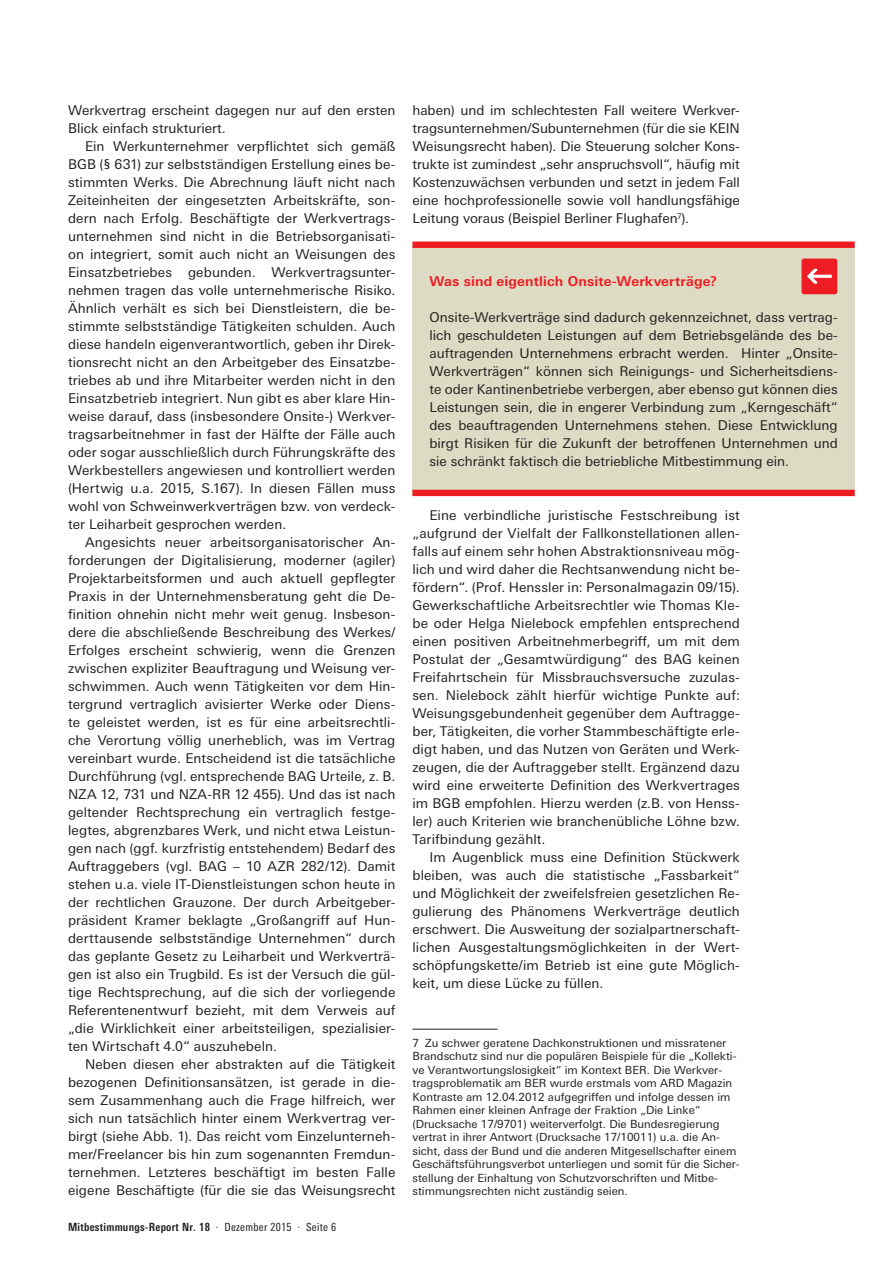
<style>
.page{position:relative;width:893px;height:1263px;background:#fff}
.page>*{position:absolute;margin:0;border:0;box-sizing:border-box;transform-origin:0 0}
.Copytext_mit_Einzug{font:13.5px/18px "Univers Next Pro";color:#231f20;text-align:justify}
.Copytext_ohne_Einzug{font:13.5px/18px "Univers Next Pro";color:#231f20}
.Headline_Infobox{font:700 13.5px "Univers Next Pro";letter-spacing:.01em;color:#ee1d23}
.Fußnote{font:11.25px/13.5px "Univers Next Pro";color:#231f20}
.t1{font:700 condensed 11.25px "Univers Next Pro";letter-spacing:.025em;color:#231f20}
.s1{font-weight:400}
</style>
<div class="page">
<hr style="left:412px;top:1029px;width:85px;height:1px;background:#231f20">
<div style="left:412px;top:245px;width:443px;height:251px;background:#dddbc3"></div>
<div style="left:412px;top:242px;width:443px;height:6px;background:#ee1d23"></div>
<div style="left:412px;top:490px;width:443px;height:6px;background:#ee1d23"></div>
<div style="left:801px;top:259px;width:36px;height:35px;background:#ee1d23;border-radius:3px"></div>
<svg style="left:807px;top:269px;width:25px;height:15px"></svg>
<p class="Copytext_ohne_Einzug" style="left:68px;top:102px;width:329px">Werkvertrag erscheint dagegen nur auf den ersten<br>Blick einfach strukturiert.</p>
<p class="Copytext_mit_Einzug" style="left:68px;top:138px;width:329px;text-indent:17px">Ein Werkunternehmer verpflichtet sich gemäß BGB (§ 631) zur selbstständigen Erstellung eines be&shy;stimmten Werks. Die Abrechnung läuft nicht nach Zeiteinheiten der eingesetzten Arbeitskräfte, son&shy;dern nach Erfolg. Beschäftigte der Werkvertrags&shy;unternehmen sind nicht in die Betriebsorganisati&shy;on integriert, somit auch nicht an Weisungen des Einsatzbetriebes gebunden. Werkvertragsunter&shy;nehmen tragen das volle unternehmerische Risiko.<br>Ähnlich verhält es sich bei Dienstleistern, die be&shy;stimmte selbstständige Tätigkeiten schulden. Auch diese handeln eigenverantwortlich, geben ihr Direk&shy;tionsrecht nicht an den Arbeitgeber des Einsatzbe&shy;triebes ab und ihre Mitarbeiter werden nicht in den Einsatzbetrieb integriert. Nun gibt es aber klare Hin&shy;weise darauf, dass (insbesondere Onsite-) Werkver&shy;tragsarbeitnehmer in fast der Hälfte der Fälle auch oder sogar ausschließlich durch Führungskräfte des Werkbestellers angewiesen und kontrolliert werden (Hertwig u.a. 2015, S.167). In diesen Fällen muss wohl von Schweinwerkverträgen bzw. von verdeck&shy;ter Leiharbeit gesprochen werden.</p>
<p class="Copytext_mit_Einzug" style="left:68px;top:534px;width:329px;text-indent:17px">Angesichts neuer arbeitsorganisatorischer An&shy;forderungen der Digitalisierung, moderner (agiler)<br>Projektarbeitsformen und auch aktuell gepflegter Praxis in der Unternehmensberatung geht die De&shy;finition ohnehin nicht mehr weit genug. Insbeson&shy;dere die abschließende Beschreibung des Werkes/ Erfolges erscheint schwierig, wenn die Grenzen zwischen expliziter Beauftragung und Weisung ver&shy;schwimmen. Auch wenn Tätigkeiten vor dem Hin&shy;tergrund vertraglich avisierter Werke oder Diens&shy;te geleistet werden, ist es für eine arbeitsrechtli&shy;che Verortung völlig unerheblich, was im Vertrag vereinbart wurde. Entscheidend ist die tatsächliche Durchführung (vgl. entsprechende BAG Urteile, z. B.<br>NZA 12, 731 und NZA-RR 12 455). Und das ist nach geltender Rechtsprechung ein vertraglich festge&shy;legtes, abgrenzbares Werk, und nicht etwa Leistun&shy;gen nach (ggf. kurzfristig entstehendem) Bedarf des Auftraggebers (vgl. BAG – 10 AZR 282/12). Damit stehen u.a. viele IT-Dienstleistungen schon heute in der rechtlichen Grauzone. Der durch Arbeitgeber&shy;präsident Kramer beklagte „Großangriff auf Hun&shy;derttausende selbstständige Unternehmen“ durch das geplante Gesetz zu Leiharbeit und Werkverträ&shy;gen ist also ein Trugbild. Es ist der Versuch die gül&shy;tige Rechtsprechung, auf die sich der vorliegende Referentenentwurf bezieht, mit dem Verweis auf „die Wirklichkeit einer arbeitsteiligen, spezialisier&shy;ten Wirtschaft 4.0“ auszuhebeln.</p>
<p class="Copytext_mit_Einzug" style="left:68px;top:1056px;width:329px;text-indent:17px">Neben diesen eher abstrakten auf die Tätigkeit bezogenen Definitionsansätzen, ist gerade in die&shy;sem Zusammenhang auch die Frage hilfreich, wer sich nun tatsächlich hinter einem Werkvertrag ver&shy;birgt (siehe Abb. 1). Das reicht vom Einzelunterneh&shy;mer/Freelancer bis hin zum sogenannten Fremdun&shy;ternehmen. Letzteres beschäftigt im besten Falle eigene Beschäftigte (für die sie das Weisungsrecht</p>
<p class="t1" style="left:68px;top:1221px;width:270px">Mitbestimmungs-Report Nr. 18 <span class="s1">· Dezember 2015 · Seite 6</span></p>
<p class="Copytext_mit_Einzug" style="left:412px;top:102px;width:329px">haben) und im schlechtesten Fall weitere Werkver&shy;tragsunternehmen/Subunternehmen (für die sie KEIN Weisungsrecht haben). Die Steuerung solcher Kons&shy;trukte ist zumindest „sehr anspruchsvoll“, häufig mit Kostenzuwächsen verbunden und setzt in jedem Fall eine hochprofessionelle sowie voll handlungsfähige Leitung voraus (Beispiel Berliner Flughafen<sup>7</sup>).</p>
<p class="Headline_Infobox" style="left:429px;top:273px;width:289px">Was sind eigentlich Onsite-Werkverträge?</p>
<p class="Copytext_ohne_Einzug" style="left:429px;top:309px;width:410px;text-align:justify">Onsite-Werkverträge sind dadurch gekennzeichnet, dass vertrag&shy;lich geschuldeten Leistungen auf dem Betriebsgelände des be&shy;auftragenden Unternehmens erbracht werden. Hinter „Onsite-Werkverträgen“ können sich Reinigungs- und Sicherheitsdiens&shy;te oder Kantinenbetriebe verbergen, aber ebenso gut können dies Leistungen sein, die in engerer Verbindung zum „Kerngeschäft“ des beauftragenden Unternehmens stehen. Diese Entwicklung birgt Risiken für die Zukunft der betroffenen Unternehmen und sie schränkt faktisch die betriebliche Mitbestimmung ein.</p>
<p class="Copytext_mit_Einzug" style="left:412px;top:507px;width:329px;text-indent:17px">Eine verbindliche juristische Festschreibung ist „aufgrund der Vielfalt der Fallkonstellationen allen&shy;falls auf einem sehr hohen Abstraktionsniveau mög&shy;lich und wird daher die Rechtsanwendung nicht be&shy;fördern“. (Prof. Henssler in: Personalmagazin 09/15).<br>Gewerkschaftliche Arbeitsrechtler wie Thomas Kle&shy;be oder Helga Nielebock empfehlen entsprechend einen positiven Arbeitnehmerbegriff, um mit dem Postulat der „Gesamtwürdigung“ des BAG keinen Freifahrtschein für Missbrauchsversuche zuzulas&shy;sen. Nielebock zählt hierfür wichtige Punkte auf:<br>Weisungsgebundenheit gegenüber dem Auftragge&shy;ber, Tätigkeiten, die vorher Stammbeschäftigte erle&shy;digt haben, und das Nutzen von Geräten und Werk&shy;zeugen, die der Auftraggeber stellt. Ergänzend dazu wird eine erweiterte Definition des Werkvertrages im BGB empfohlen. Hierzu werden (z.B. von Henss&shy;ler) auch Kriterien wie branchenübliche Löhne bzw.<br>Tarifbindung gezählt.</p>
<p class="Copytext_mit_Einzug" style="left:412px;top:849px;width:329px;text-indent:17px">Im Augenblick muss eine Definition Stückwerk bleiben, was auch die statistische „Fassbarkeit“ und Möglichkeit der zweifelsfreien gesetzlichen Re&shy;gulierung des Phänomens Werkverträge deutlich erschwert. Die Ausweitung der sozialpartnerschaft&shy;lichen Ausgestaltungsmöglichkeiten in der Wert&shy;schöpfungskette/im Betrieb ist eine gute Möglich&shy;keit, um diese Lücke zu füllen.</p>
<p class="Fußnote" style="left:412px;top:1036px;width:329px">7 Zu schwer geratene Dachkonstruktionen und missratener Brandschutz sind nur die populären Beispiele für die „Kollekti&shy;ve Verantwortungslosigkeit“ im Kontext BER. Die Werkver&shy;tragsproblematik am BER wurde erstmals vom ARD Magazin Kontraste am 12.04.2012 aufgegriffen und infolge dessen im Rahmen einer kleinen Anfrage der Fraktion „Die Linke“ (Drucksache 17/9701) weiterverfolgt. Die Bundesregierung vertrat in ihrer Antwort (Drucksache 17/10011) u.a. die An&shy;sicht, dass der Bund und die anderen Mitgesellschafter einem Geschäftsführungsverbot unterliegen und somit für die Sicher&shy;stellung der Einhaltung von Schutzvorschriften und Mitbe&shy;stimmungsrechten nicht zuständig seien.</p>
</div>
